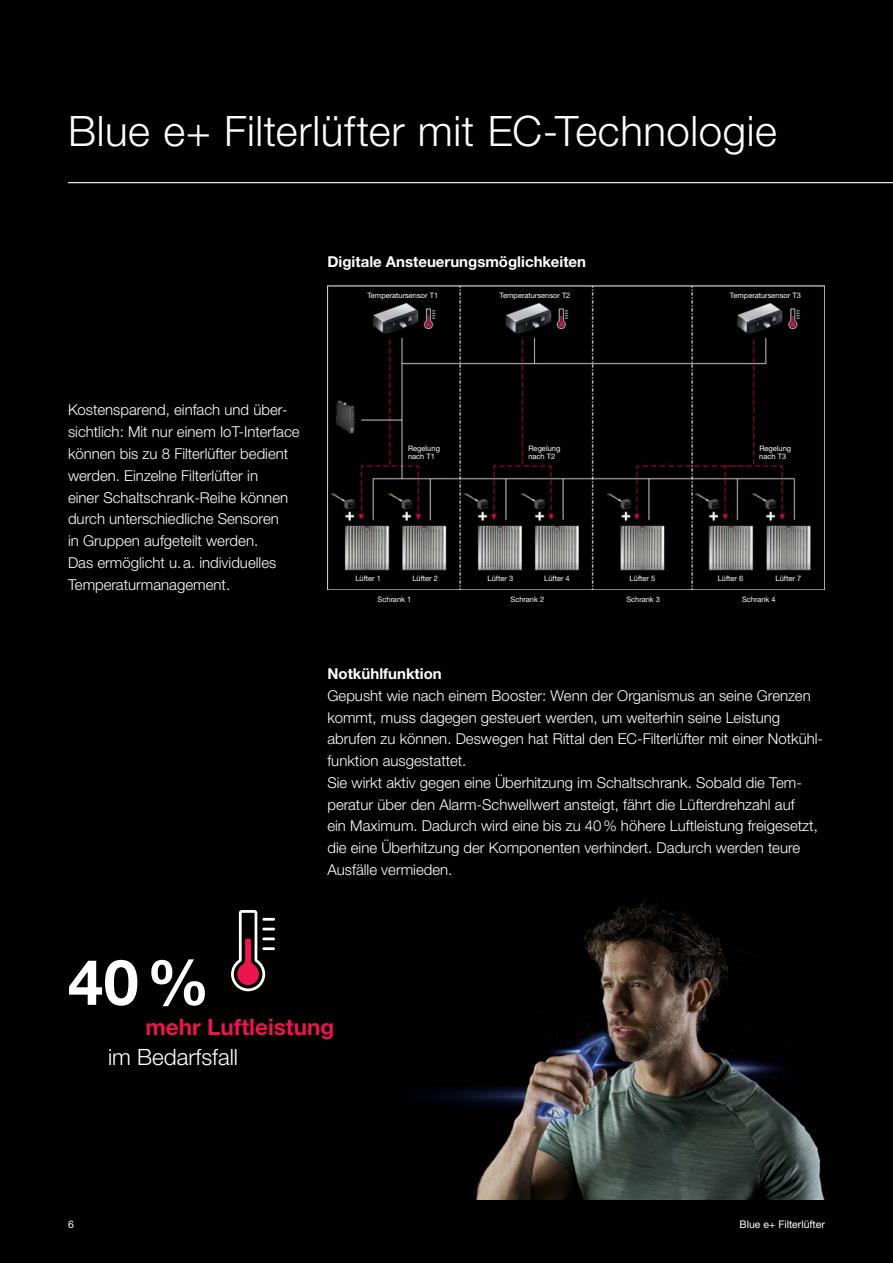
<style>
.page{position:relative;width:893px;height:1263px;background:#000}
.page>*{position:absolute;margin:0;border:0;box-sizing:border-box;transform-origin:0 0}
._1_KeyFact_Zahl{font:700 63px "Neue Helvetica For Rittal";color:#fff}
._1_Variable_Überschrift_neg_Linie_28{font:300 42px "Neue Helvetica For Rittal";letter-spacing:.015em;color:#fff}
._1_KeyFact_Text{font:700 22.5px/30px "Neue Helvetica For Rittal";color:#ed154e}
._1_Einleitung_neg_10_14_5{font:300 15px/21.8px "Neue Helvetica For Rittal";color:#fff}
._1_Einleitung_neg_10_14_5-2{font:700 15px "Neue Helvetica For Rittal";color:#fff}
.t1{font:10.5px "Neue Helvetica For Rittal";color:#fff}
._4_ZeichnungsTextZ_neg{font:7.5px "Neue Helvetica For Rittal";color:#fff}
._4_ZeichnungsTextL_neg{font:7.5px/7.8px "Neue Helvetica For Rittal";color:#fff}
.s1{font-style:inherit}
.s2{font-weight:300;color:#fff}
</style>
<div class="page">
<img style="left:393px;top:892px;width:466px;height:307px">
<hr style="left:68px;top:182px;width:825px;height:1px;background:#fff">
<svg style="left:231px;top:910px;width:44px;height:81px;background:#52333b"></svg>
<img style="left:327px;top:284px;width:498px;height:305px">
<p class="_1_Variable_Überschrift_neg_Linie_28" style="left:68px;top:105px;width:710px">Blue e+ Filterlüfter mit EC-Technologie</p>
<p class="_1_Einleitung_neg_10_14_5-2" style="left:327px;top:252px;width:260px">Digitale Ansteuerungsmöglichkeiten</p>
<p class="_4_ZeichnungsTextZ_neg" style="left:367px;top:290px;width:72px">Temperatursensor T1</p>
<p class="_4_ZeichnungsTextZ_neg" style="left:500px;top:290px;width:72px">Temperatursensor T2</p>
<p class="_4_ZeichnungsTextZ_neg" style="left:730px;top:290px;width:72px">Temperatursensor T3</p>
<p class="_1_Einleitung_neg_10_14_5" style="left:68px;top:399px;width:233px">Kostensparend, einfach und über&shy;sichtlich: Mit nur einem IoT-Interface können bis zu 8 Filterlüfter bedient werden. Einzelne Filterlüfter in<br>einer Schaltschrank-Reihe können durch unterschiedliche Sensoren<br>in Gruppen aufgeteilt werden.<br>Das ermöglicht u.a. individuelles Temperaturmanagement.</p>
<p class="_4_ZeichnungsTextL_neg" style="left:408px;top:445px;width:33px">Regelung nach T1</p>
<p class="_4_ZeichnungsTextL_neg" style="left:528px;top:445px;width:33px">Regelung nach T2</p>
<p class="_4_ZeichnungsTextL_neg" style="left:759px;top:445px;width:33px">Regelung nach T3</p>
<p class="_4_ZeichnungsTextZ_neg" style="left:355px;top:574px;width:27px">Lüfter 1</p>
<p class="_4_ZeichnungsTextZ_neg" style="left:412px;top:574px;width:27px">Lüfter 2</p>
<p class="_4_ZeichnungsTextZ_neg" style="left:488px;top:574px;width:27px">Lüfter 3</p>
<p class="_4_ZeichnungsTextZ_neg" style="left:544px;top:574px;width:27px">Lüfter 4</p>
<p class="_4_ZeichnungsTextZ_neg" style="left:630px;top:574px;width:27px">Lüfter 5</p>
<p class="_4_ZeichnungsTextZ_neg" style="left:718px;top:574px;width:27px">Lüfter 6</p>
<p class="_4_ZeichnungsTextZ_neg" style="left:776px;top:574px;width:27px">Lüfter 7</p>
<p class="_4_ZeichnungsTextZ_neg" style="left:378px;top:594px;width:35px">Schrank <span class="s1">1</span></p>
<p class="_4_ZeichnungsTextZ_neg" style="left:511px;top:594px;width:35px">Schrank <span class="s1">2</span></p>
<p class="_4_ZeichnungsTextZ_neg" style="left:626px;top:594px;width:35px">Schrank <span class="s1">3</span></p>
<p class="_4_ZeichnungsTextZ_neg" style="left:742px;top:594px;width:35px">Schrank <span class="s1">4</span></p>
<p class="_1_Einleitung_neg_10_14_5-2" style="left:327px;top:664px;width:116px">Notkühlfunktion</p>
<p class="_1_Einleitung_neg_10_14_5" style="left:327px;top:684px;width:497px">Gepusht wie nach einem Booster: Wenn der Organismus an seine Grenzen kommt, muss dagegen gesteuert werden, um weiterhin seine Leistung abrufen zu können. Deswegen hat Rittal den EC-Filterlüfter mit einer Notkühl&shy;funktion ausgestattet.</p>
<p class="_1_Einleitung_neg_10_14_5" style="left:327px;top:771px;width:492px">Sie wirkt aktiv gegen eine Überhitzung im Schaltschrank. Sobald die Tem&shy;peratur über den Alarm-Schwellwert ansteigt, fährt die Lüfterdrehzahl auf<br>ein Maximum. Dadurch wird eine bis zu 40% höhere Luftleistung freigesetzt, die eine Überhitzung der Komponenten verhindert. Dadurch werden teure Ausfälle vermieden.</p>
<p class="_1_KeyFact_Zahl" style="left:68px;top:943px;width:143px">40%</p>
<p class="_1_KeyFact_Text" style="left:108px;top:1012px;width:228px;text-indent:38px">mehr Luftleistung <span class="s2">im Bedarfsfall</span></p>
<p class="t1" style="left:68px;top:1218px;width:7px">6</p>
<p class="t1" style="left:740px;top:1218px;width:87px">Blue e+ Filterlüfter</p>
</div>
